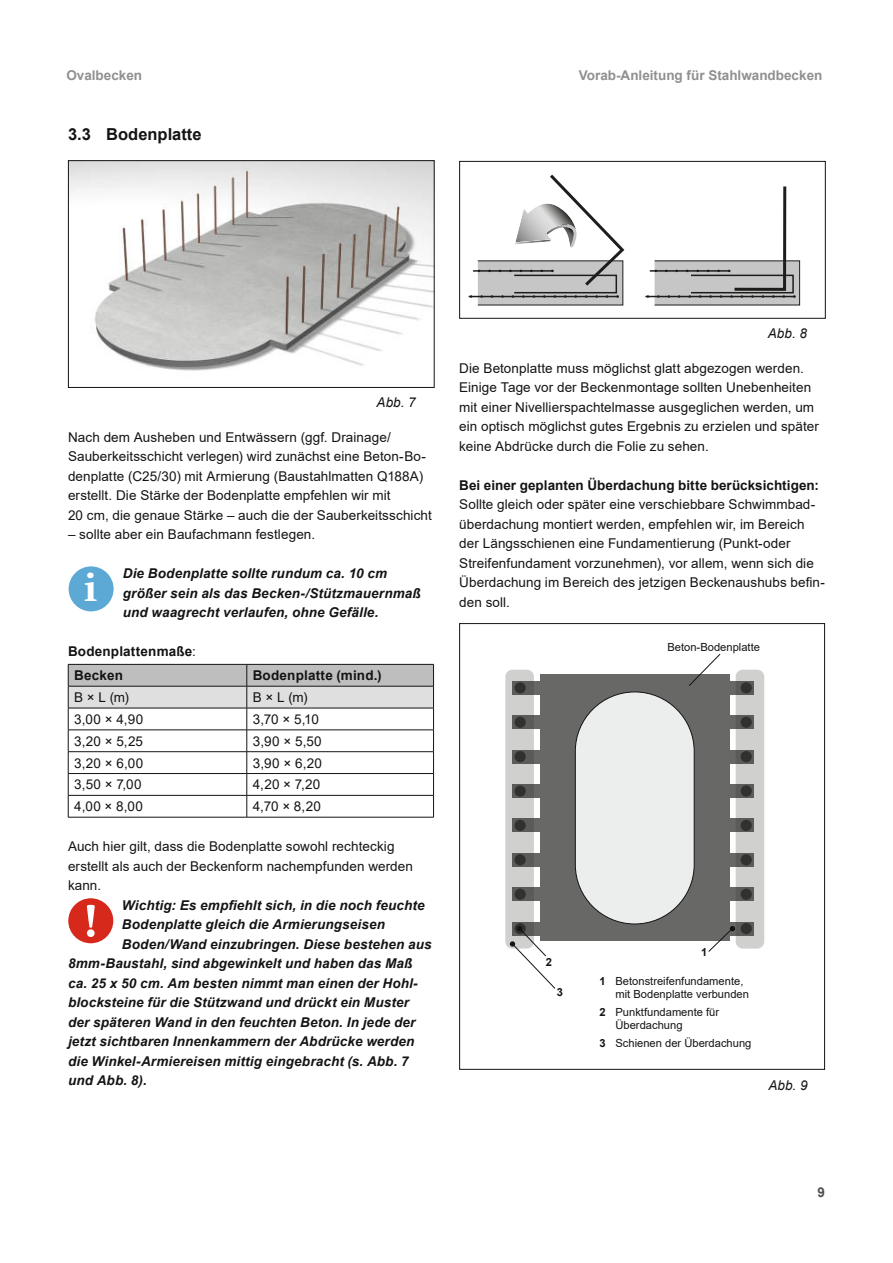
<style>
.page{position:relative;width:893px;height:1263px;background:#fff}
.page>*{position:absolute;margin:0;border:0;box-sizing:border-box;transform-origin:0 0}
.t1{font:700 40.5px "Constantia";color:#fff}
.t2{font:700 16.5px "Arial";color:#131413}
.t3{font:13.5px/19.5px "Arial";letter-spacing:.005em;color:#131413}
.t4{font:italic 700 13.5px/19.5px "Arial";letter-spacing:.01em;color:#131413}
.t5{font:700 13.5px/24px "Arial";letter-spacing:.01em;color:#131413}
.t6{font:700 13.5px "Arial";color:#909090}
.t7{font:italic 13.5px "Arial";letter-spacing:.01em;color:#131413}
.t8{font:700 13.5px "Arial";color:#505050}
.t9{font:11.1px/13.4px "Arial";color:#131413}
.t10{font:700 11.1px "Arial";color:#131413}
.s1{font-weight:400}
.s2{font-weight:700}
</style>
<div class="page">
<img style="left:70px;top:162px;width:363px;height:209px">
<div style="left:68px;top:160px;width:367px;height:228px;border:1px solid #131413"></div>
<div style="left:69px;top:566px;width:45px;height:45px;background:#5da9d6;border-radius:50%"></div>
<hr style="left:68px;top:817px;width:179px;height:1px;background:#131413">
<hr style="left:247px;top:817px;width:187px;height:1px;background:#131413">
<svg style="left:68px;top:664px;width:366px;height:153px"></svg>
<hr style="left:68px;top:686px;width:179px;height:1px;background:#131413">
<hr style="left:247px;top:686px;width:187px;height:1px;background:#131413">
<div style="left:68px;top:898px;width:45px;height:45px;background:#d6291c;border-radius:50%"></div>
<svg style="left:87px;top:905px;width:8px;height:22px"></svg>
<div style="left:87px;top:929px;width:8px;height:8px;background:#fff;border-radius:50%"></div>
<div style="left:477px;top:260px;width:146px;height:45px;background:linear-gradient(to right,#c6c6c6,#c6c6c6)"></div>
<hr style="left:473px;top:270px;width:81px;height:2px;background:#1d1d1b">
<hr style="left:469px;top:296px;width:150px;height:1px;background:#1d1d1b">
<div style="left:513px;top:275px;width:104px;height:18px;border:2px solid #1d1d1b"></div>
<div style="left:654px;top:260px;width:146px;height:45px;background:#c6c6c6"></div>
<hr style="left:650px;top:270px;width:80px;height:2px;background:#1d1d1b">
<hr style="left:645px;top:296px;width:151px;height:1px;background:#1d1d1b">
<div style="left:690px;top:275px;width:104px;height:18px;border:2px solid #1d1d1b"></div>
<svg style="left:728px;top:186px;width:68px;height:112px"></svg>
<svg style="left:509px;top:174px;width:116px;height:115px"></svg>
<div style="left:459px;top:161px;width:367px;height:158px;border:1px solid #131413"></div>
<div style="left:512px;top:681px;width:242px;height:14px;background:#686867"></div>
<div style="left:512px;top:715px;width:242px;height:14px;background:#686867"></div>
<div style="left:512px;top:750px;width:242px;height:14px;background:#686867"></div>
<div style="left:512px;top:784px;width:242px;height:14px;background:#686867"></div>
<div style="left:512px;top:818px;width:242px;height:14px;background:#686867"></div>
<div style="left:512px;top:853px;width:242px;height:14px;background:#686867"></div>
<div style="left:512px;top:887px;width:242px;height:14px;background:#686867"></div>
<div style="left:540px;top:675px;width:189px;height:266px;background:#686867"></div>
<div style="left:575px;top:692px;width:119px;height:232px;background:#eceded;border-radius:59px"></div>
<div style="left:575px;top:692px;width:119px;height:232px;border:1px solid #131413;border-radius:59px"></div>
<svg style="left:505px;top:670px;width:29px;height:278px;fill:#d0d0cf"></svg>
<svg style="left:736px;top:670px;width:28px;height:278px;background:#adadac"></svg>
<svg style="left:688px;top:654px;width:33px;height:32px"></svg>
<svg style="left:708px;top:926px;width:27px;height:26px"></svg>
<svg style="left:510px;top:926px;width:46px;height:63px"></svg>
<p class="t6" style="left:66px;top:70px;width:77px">Ovalbecken</p>
<p class="t6" style="left:579px;top:70px;width:245px">Vorab-Anleitung für Stahlwandbecken</p>
<p class="t2" style="left:68px;top:127px;width:135px">3.3 Bodenplatte</p>
<p class="t7" style="left:376px;top:397px;width:41px">Abb. 7</p>
<p class="t3" style="left:68px;top:428px;width:365px">Nach dem Ausheben und Entwässern (ggf. Drainage/ Sauberkeitsschicht verlegen) wird zunächst eine Beton-Bo&shy;denplatte (C25/30) mit Armierung (Baustahlmatten Q188A) erstellt. Die Stärke der Bodenplatte empfehlen wir mit<br>20 cm, die genaue Stärke – auch die der Sauberkeitsschicht</p>
<p class="t3" style="left:68px;top:526px;width:249px">– sollte aber ein Baufachmann festlegen.</p>
<h1 class="t1" style="left:84px;top:564px;width:15px">i</h1>
<p class="t4" style="left:123px;top:565px;width:299px">Die Bodenplatte sollte rundum ca. 10 cm größer sein als das Becken-/Stützmauernmaß und waagrecht verlaufen, ohne Gefälle.</p>
<p class="t5" style="left:74px;top:641px;width:123px;text-indent:-6px">Bodenplattenmaße<span class="s1">:<br></span>Becken</p>
<p class="t5" style="left:253px;top:664px;width:130px">Bodenplatte (mind.)</p>
<p class="t3" style="left:74px;top:689px;width:56px">B × L (m)</p>
<p class="t3" style="left:253px;top:689px;width:56px">B × L (m)</p>
<p class="t3" style="left:74px;top:710px;width:70px">3,00 × 4,90</p>
<p class="t3" style="left:253px;top:710px;width:68px">3,70 × 5,10</p>
<p class="t3" style="left:74px;top:732px;width:70px">3,20 × 5,25</p>
<p class="t3" style="left:253px;top:732px;width:71px">3,90 × 5,50</p>
<p class="t3" style="left:74px;top:754px;width:70px">3,20 × 6,00</p>
<p class="t3" style="left:253px;top:754px;width:71px">3,90 × 6,20</p>
<p class="t3" style="left:74px;top:776px;width:69px">3,50 × 7,00</p>
<p class="t3" style="left:253px;top:776px;width:69px">4,20 × 7,20</p>
<p class="t3" style="left:74px;top:798px;width:70px">4,00 × 8,00</p>
<p class="t3" style="left:253px;top:798px;width:70px">4,70 × 8,20</p>
<p class="t3" style="left:68px;top:838px;width:346px">Auch hier gilt, dass die Bodenplatte sowohl rechteckig erstellt als auch der Beckenform nachempfunden werden kann.</p>
<p class="t4" style="left:122px;top:895px;width:304px">Wichtig: Es empfiehlt sich, in die noch feuchte</p>
<p class="t4" style="left:122px;top:916px;width:264px">Bodenplatte gleich die Armierungseisen</p>
<p class="t4" style="left:122px;top:935px;width:311px">Boden/Wand einzubringen. Diese bestehen aus</p>
<p class="t4" style="left:68px;top:955px;width:346px">8mm-Baustahl, sind abgewinkelt und haben das Maß</p>
<p class="t4" style="left:68px;top:974px;width:351px">ca. 25 x 50 cm. Am besten nimmt man einen der Hohl-</p>
<p class="t4" style="left:68px;top:994px;width:343px">blocksteine für die Stützwand und drückt ein Muster</p>
<p class="t4" style="left:68px;top:1013px;width:349px">der späteren Wand in den feuchten Beton. In jede der</p>
<p class="t4" style="left:68px;top:1033px;width:348px">jetzt sichtbaren Innenkammern der Abdrücke werden</p>
<p class="t4" style="left:68px;top:1052px;width:342px">die Winkel-Armiereisen mittig eingebracht (s. Abb. 7</p>
<p class="t4" style="left:68px;top:1072px;width:80px">und Abb. 8).</p>
<p class="t7" style="left:768px;top:328px;width:41px">Abb. 8</p>
<p class="t3" style="left:459px;top:359px;width:361px">Die Betonplatte muss möglichst glatt abgezogen werden.<br>Einige Tage vor der Beckenmontage sollten Unebenheiten mit einer Nivellierspachtelmasse ausgeglichen werden, um ein optisch möglichst gutes Ergebnis zu erzielen und später keine Abdrücke durch die Folie zu sehen.</p>
<p class="t5" style="left:459px;top:474px;width:361px">Bei einer geplanten Überdachung bitte berücksichtigen:</p>
<p class="t3" style="left:459px;top:496px;width:367px">Sollte gleich oder später eine verschiebbare Schwimmbad&shy;überdachung montiert werden, empfehlen wir, im Bereich der Längsschienen eine Fundamentierung (Punkt-oder Streifenfundament vorzunehmen), vor allem, wenn sich die Überdachung im Bereich des jetzigen Beckenaushubs befin&shy;den soll.</p>
<p class="t9" style="left:667px;top:641px;width:94px">Beton-Bodenplatte</p>
<p class="t10" style="left:546px;top:956px;width:8px">2</p>
<p class="t10" style="left:557px;top:985px;width:8px">3</p>
<p class="t10" style="left:701px;top:946px;width:8px">1</p>
<p class="t9" style="left:615px;top:975px;width:135px;text-indent:-16px"><span class="s2">1</span> Betonstreifenfundamente, mit Bodenplatte verbunden</p>
<p class="t9" style="left:615px;top:1006px;width:105px;text-indent:-16px"><span class="s2">2</span> Punktfundamente für<br>Überdachung</p>
<p class="t9" style="left:599px;top:1037px;width:154px"><span class="s2">3</span> Schienen der Überdachung</p>
<p class="t7" style="left:768px;top:1080px;width:41px">Abb. 9</p>
<p class="t8" style="left:817px;top:1187px;width:9px">9</p>
</div>
